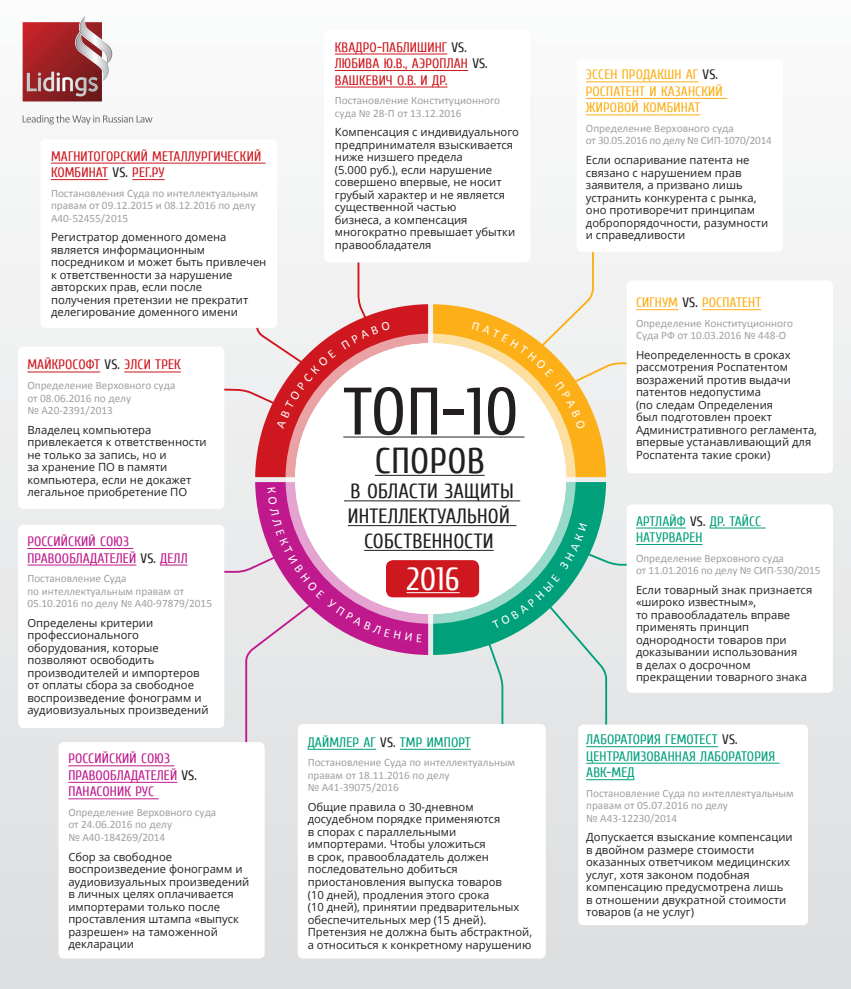
<style>
.page{position:relative;width:851px;height:989px;background:#fff}
.page>*{position:absolute;margin:0;border:0;box-sizing:border-box;transform-origin:0 0}
.t1{font:66.88px "Cuprum";color:#231f20}
.t2{font:36.12px "Cuprum";letter-spacing:.01em;color:#231f20}
.t3{font:32.38px "Cuprum";color:#fff}
.t4{font:20.62px/24.8px "Cuprum";letter-spacing:.01em;color:#231f20;text-align:center}
.t5{font:13.75px/16.5px "Cuprum";letter-spacing:.01em;color:#ce171e}
.t6{font:13.75px/16.5px "Cuprum";letter-spacing:.01em;color:#00a07b}
.t7{font:13.75px/16.5px "Cuprum";letter-spacing:.01em;color:#bf198d}
.t8{font:13.75px/16.5px "Cuprum";letter-spacing:.01em;color:#fcaf17}
.t9{font:11.25px/12.5px "Open Sans";color:#231f20}
.t10{font:11.25px/12.5px "Calibri";color:#9ea0a2}
.t11{font:11.25px/12.5px "Calibri";letter-spacing:-.02em;color:#9ea0a2}
.s1{color:#231f20}
</style>
<div class="page">
<div style="left:0;top:0;width:850px;height:989px;background:linear-gradient(to bottom,#fbfbfb,#dddedf)"></div>
<div style="left:40px;top:139px;width:237px;height:189px;background:#fff;border-radius:5px"></div>
<div style="left:18px;top:346px;width:206px;height:163px;background:#fff;border-radius:5px"></div>
<div style="left:324px;top:30px;width:206px;height:232px;background:#fff;border-radius:5px"></div>
<div style="left:576px;top:59px;width:206px;height:193px;background:#fff;border-radius:5px"></div>
<div style="left:626px;top:280px;width:206px;height:193px;background:#fff;border-radius:5px"></div>
<div style="left:18px;top:524px;width:206px;height:204px;background:#fff;border-radius:5px"></div>
<hr style="left:27px;top:371px;width:73px;height:1px;background:#ce171e">
<hr style="left:124px;top:371px;width:57px;height:1px;background:#ce171e">
<hr style="left:51px;top:163px;width:214px;height:1px;background:#ce171e">
<hr style="left:51px;top:179px;width:57px;height:1px;background:#ce171e">
<hr style="left:132px;top:179px;width:33px;height:1px;background:#ce171e">
<hr style="left:335px;top:54px;width:112px;height:1px;background:#ce171e">
<hr style="left:335px;top:70px;width:133px;height:1px;background:#ce171e">
<hr style="left:335px;top:87px;width:112px;height:1px;background:#ce171e">
<hr style="left:586px;top:81px;width:112px;height:1px;background:#fcaf17">
<hr style="left:586px;top:98px;width:141px;height:1px;background:#fcaf17">
<hr style="left:586px;top:114px;width:114px;height:1px;background:#fcaf17">
<hr style="left:636px;top:309px;width:42px;height:1px;background:#fcaf17">
<hr style="left:702px;top:309px;width:59px;height:1px;background:#fcaf17">
<div style="left:626px;top:504px;width:206px;height:189px;background:#fff;border-radius:5px"></div>
<hr style="left:636px;top:527px;width:49px;height:1px;background:#00a07b">
<hr style="left:709px;top:527px;width:56px;height:1px;background:#00a07b">
<hr style="left:636px;top:544px;width:66px;height:1px;background:#00a07b">
<div style="left:578px;top:724px;width:229px;height:201px;background:#fff;border-radius:5px"></div>
<hr style="left:586px;top:746px;width:131px;height:1px;background:#00a07b">
<hr style="left:586px;top:763px;width:193px;height:1px;background:#00a07b">
<hr style="left:586px;top:779px;width:48px;height:1px;background:#00a07b">
<div style="left:298px;top:724px;width:247px;height:234px;background:#fff;border-radius:5px"></div>
<div style="left:58px;top:742px;width:206px;height:216px;background:#fff;border-radius:5px"></div>
<hr style="left:68px;top:765px;width:106px;height:1px;background:#bf198d">
<hr style="left:68px;top:782px;width:109px;height:1px;background:#bf198d">
<hr style="left:68px;top:798px;width:91px;height:1px;background:#bf198d">
<hr style="left:27px;top:548px;width:106px;height:1px;background:#bf198d">
<hr style="left:27px;top:564px;width:109px;height:1px;background:#bf198d">
<svg style="left:23px;top:115px;width:129px;height:9px"></svg>
<svg style="left:23px;top:16px;width:89px;height:85px"></svg>
<svg style="left:160px;top:242px;width:495px;height:528px"></svg>
<p class="t5" style="left:51px;top:147px;width:211px">МАГНИТОГОРСКИЙ МЕТАЛЛУРГИЧЕСКИЙ<br>КОМБИНАТ <span class="s1">VS.</span> РЕГ.РУ</p>
<p class="t10" style="left:51px;top:187px;width:209px">Постановления Суда по интеллектуальным правам от 09.12.2015 и 08.12.2016 по делу<br>А40-52455/2015</p>
<p class="t9" style="left:51px;top:231px;width:217px">Регистратор доменного домена является информационным посредником и может быть привлечен к ответственности за нарушение авторских прав, если после<br>получения претензии не прекратит делегирование доменного имени</p>
<p class="t5" style="left:27px;top:356px;width:155px">МАЙКРОСОФТ <span class="s1">VS.</span> ЭЛСИ ТРЕК</p>
<p class="t10" style="left:27px;top:379px;width:149px">Определение Верховного суда от 08.06.2016 по делу<br>№ А20-2391/2013</p>
<p class="t9" style="left:27px;top:423px;width:181px">Владелец компьютера привлекается к ответственности не только за запись, но и<br>за хранение ПО в памяти компьютера, если не докажет легальное приобретение ПО</p>
<p class="t7" style="left:27px;top:533px;width:162px">РОССИЙСКИЙ СОЮЗ<br>ПРАВООБЛАДАТЕЛЕЙ <span class="s1">VS.</span> ДЕЛЛ</p>
<p class="t10" style="left:27px;top:572px;width:186px">Постановление Суда<br>по интеллектуальным правам от<br>05.10.2016 по делу № А40-97879/2015</p>
<p class="t9" style="left:27px;top:616px;width:182px">Определены критерии профессионального оборудования, которые позволяют освободить производителей и импортеров от оплаты сбора за свободное воспроизведение фонограмм и аудиовизуальных произведений</p>
<p class="t7" style="left:68px;top:750px;width:130px">РОССИЙСКИЙ СОЮЗ<br>ПРАВООБЛАДАТЕЛЕЙ <span class="s1">VS.<br></span>ПАНАСОНИК РУС</p>
<p class="t10" style="left:68px;top:806px;width:149px">Определение Верховного суда от 24.06.2016 по делу<br>№ А40-184269/2014</p>
<p class="t9" style="left:68px;top:850px;width:182px">Сбор за свободное воспроизведение фонограмм и аудиовизуальных произведений в личных целях оплачивается импортерами только после проставления штампа «выпуск разрешен» на таможенной декларации</p>
<p class="t5" style="left:335px;top:38px;width:154px">КВАДРО-ПАБЛИШИНГ <span class="s1">VS.<br></span>ЛЮБИВА Ю.В., АЭРОПЛАН <span class="s1">VS.<br></span>ВАШКЕВИЧ О.В. И ДР.</p>
<p class="t10" style="left:335px;top:94px;width:166px">Постановление Конституционного суда № 28-П от 13.12.2016</p>
<p class="t9" style="left:335px;top:126px;width:185px">Компенсация с индивидуального предпринимателя взыскивается ниже низшего предела<br>(5.000 руб.), если нарушение совершено впервые, не носит грубый характер и не является существенной частью<br>бизнеса, а компенсация многократно превышает убытки правообладателя</p>
<h1 class="t1" style="left:343px;top:372px;width:177px">ТОП-10</h1>
<h2 class="t2" style="left:375px;top:439px;width:111px">СПОРОВ</h2>
<h3 class="t4" style="left:348px;top:478px;width:167px">В ОБЛАСТИ ЗАЩИТЫ<br>ИНТЕЛЛЕКТУАЛЬНОЙ<br>СОБСТВЕННОСТИ</h3>
<h3 class="t3" style="left:406px;top:560px;width:55px">2016</h3>
<p class="t6" style="left:307px;top:733px;width:165px">ДАЙМЛЕР АГ <span class="s1">VS.</span> ТМР ИМПОРТ</p>
<p class="t10" style="left:307px;top:756px;width:209px">Постановление Суда по интеллектуальным правам от 18.11.2016 по делу<br>№ А41-39075/2016</p>
<p class="t9" style="left:307px;top:800px;width:226px">Общие правила о 30-дневном досудебном порядке применяются<br>в спорах с параллельными импортерами. Чтобы уложиться<br>в срок, правообладатель должен последовательно добиться приостановления выпуска товаров<br>(10 дней), продления этого срока<br>(10 дней), принятии предварительных обеспечительных мер (15 дней).<br>Претензия не должна быть абстрактной, а относиться к конкретному нарушению</p>
<p class="t8" style="left:586px;top:66px;width:138px">ЭССЕН ПРОДАКШН АГ <span class="s1">VS.<br></span>РОСПАТЕНТ И КАЗАНСКИЙ<br>ЖИРОВОЙ КОМБИНАТ</p>
<p class="t11" style="left:586px;top:122px;width:187px">Определение Верховного суда<br>от 30.05.2016 по делу № СИ П-1070/2014</p>
<p class="t9" style="left:586px;top:153px;width:184px">Если оспаривание патента не связано с нарушением прав заявителя, а призвано лишь устранить конкурента с рынка, оно противоречит принципам добропорядочности, разумности и справедливости</p>
<p class="t8" style="left:636px;top:294px;width:127px">СИГНУМ <span class="s1">VS.</span> РОСПАТЕНТ</p>
<p class="t10" style="left:636px;top:317px;width:158px">Определение Конституционного<br>Суда РФ от 10.03.2016 № 448-О</p>
<p class="t9" style="left:636px;top:348px;width:182px">Неопределенность в сроках рассмотрения Роспатентом возражений против выдачи патентов недопустима<br>(по следам Определения<br>был подготовлен проект<br>Административного регламента, впервые устанавливающий для<br>Роспатента такие сроки)</p>
<p class="t6" style="left:636px;top:512px;width:127px">АРТЛАЙФ <span class="s1">VS.</span> ДР. ТАЙСС<br>НАТУРВАРЕН</p>
<p class="t10" style="left:636px;top:551px;width:186px">Определение Верховного суда<br>от 11.01.2016 по делу № СИ П-530/2015</p>
<p class="t9" style="left:636px;top:583px;width:178px">Если товарный знак признается «широко известным»,<br>то правообладатель вправе применять принцип однородности товаров при доказывании использования<br>в делах о досрочном прекращении товарного знака</p>
<p class="t6" style="left:586px;top:731px;width:190px">ЛАБОРАТОРИЯ ГЕМОТЕСТ <span class="s1">VS.<br></span>ЦЕНТРАЛИЗОВАННАЯ ЛАБОРАТОРИЯ<br>АВК-МЕД</p>
<p class="t10" style="left:586px;top:787px;width:209px">Постановление Суда по интеллектуальным правам от 05.07.2016 по делу<br>№ А43-12230/2014</p>
<p class="t9" style="left:586px;top:830px;width:208px">Допускается взыскание компенсации в двойном размере стоимости оказанных ответчиком медицинских услуг, хотя законом подобная компенсацию предусмотрена лишь<br>в отношении двукратной стоимости товаров (а не услуг)</p>
</div>
